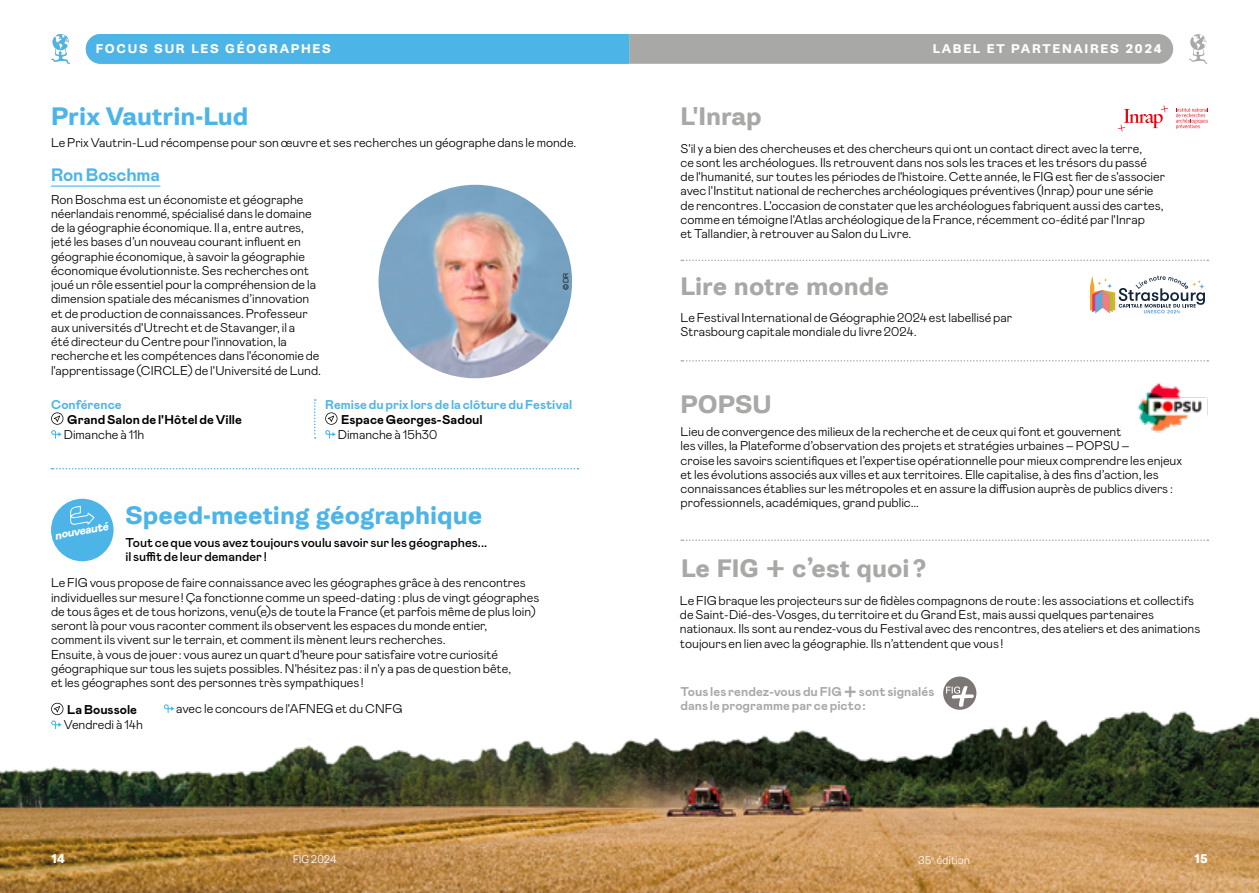
<style>
.page{position:relative;width:1259px;height:893px;background:#fff}
.page>*{position:absolute;margin:0;border:0;box-sizing:border-box;transform-origin:0 0}
.t1{font:700 24px "Gira Sans";color:#a8a8a7}
.t2{font:700 24px "Gira Sans";color:#4db4e7}
.t3{font:700 18px "Mabry Pro";letter-spacing:-.015em;color:#4db4e7}
.t4{font:300 12.75px/14.2px "Mabry Pro";letter-spacing:-.005em;color:#000}
.t5{font:500 12.75px/14.2px "Mabry Pro";color:#000}
.t6{font:700 12.75px/14.2px "Mabry Pro";color:#a8a8a7}
.t7{font:700 12.75px "Mabry Pro";color:#000}
.t8{font:700 12.75px "Mabry Pro";color:#4db4e7}
.t9{font:700 12px "Gira Sans";letter-spacing:.14em;color:#fff}
.t10{font:italic 900 11.85px "Mabry Pro";color:#fff}
.t11{font:300 10.5px "Gira Sans";letter-spacing:-.015em;color:#fff}
.t12{font:300 7.5px "Mabry Pro";color:#000}
.s1{font-weight:500;font-size:31.5px}
.s2{font-weight:500;font-size:24px}
</style>
<div class="page">
<img style="left:0;top:690px;width:1259px;height:203px">
<svg style="left:51px;top:34px;width:19px;height:30px"></svg>
<svg style="left:51px;top:412px;width:12px;height:27px"></svg>
<svg style="left:51px;top:703px;width:12px;height:26px"></svg>
<svg style="left:164px;top:704px;width:10px;height:9px"></svg>
<svg style="left:325px;top:412px;width:12px;height:27px"></svg>
<hr style="left:51px;top:186px;width:109px;height:1px;background:#4db4e7">
<svg style="left:314px;top:399px;width:2px;height:40px"></svg>
<svg style="left:51px;top:468px;width:527px;height:1px"></svg>
<svg style="left:681px;top:260px;width:527px;height:1px"></svg>
<svg style="left:681px;top:360px;width:527px;height:2px"></svg>
<svg style="left:681px;top:539px;width:527px;height:2px"></svg>
<div style="left:51px;top:499px;width:63px;height:62px;background:#4db4e7;border-radius:50%"></div>
<svg style="left:70px;top:506px;width:25px;height:19px"></svg>
<svg style="left:86px;top:34px;width:1087px;height:30px;background:#7caec7"></svg>
<svg style="left:1189px;top:34px;width:19px;height:30px"></svg>
<svg style="left:1176px;top:108px;width:32px;height:21px"></svg>
<svg style="left:1118px;top:105px;width:50px;height:27px"></svg>
<img style="left:1137px;top:382px;width:71px;height:51px">
<img style="left:378px;top:185px;width:194px;height:193px;border-radius:97px">
<svg style="left:943px;top:676px;width:33px;height:34px"></svg>
<svg style="left:1090px;top:276px;width:115px;height:37px"></svg>
<p class="t9" style="left:96px;top:41px;width:236px">FOCUS SUR LES GÉOGRAPHES</p>
<p class="t9" style="left:96px;top:41px;width:32px">XXX</p>
<h1 class="t2" style="left:51px;top:100px;width:199px">Prix Vautrin-Lud</h1>
<h1 class="t1" style="left:680px;top:100px;width:83px">L'Inrap</h1>
<p class="t9" style="left:933px;top:41px;width:230px">LABEL ET PARTENAIRES 2024</p>
<p class="t4" style="left:51px;top:135px;width:527px">Le Prix Vautrin-Lud récompense pour son œuvre et ses recherches un géographe dans le monde.</p>
<p class="t4" style="left:680px;top:140px;width:486px">S'il y a bien des chercheuses et des chercheurs qui ont un contact direct avec la terre,<br>ce sont les archéologues. Ils retrouvent dans nos sols les traces et les trésors du passé<br>de l'humanité, sur toutes les périodes de l'histoire. Cette année, le FIG est fier de s'associer avec l'Institut national de recherches archéologiques préventives (Inrap) pour une série de rencontres. L'occasion de constater que les archéologues fabriquent aussi des cartes, comme en témoigne l'Atlas archéologique de la France, récemment co-édité par l'Inrap<br>et Tallandier, à retrouver au Salon du Livre.</p>
<h2 class="t3" style="left:51px;top:162px;width:111px">Ron Boschma</h2>
<p class="t4" style="left:51px;top:191px;width:272px">Ron Boschma est un économiste et géographe néerlandais renommé, spécialisé dans le domaine de la géographie économique. Il a, entre autres, jeté les bases d’un nouveau courant influent en géographie économique, à savoir la géographie économique évolutionniste. Ses recherches ont joué un rôle essentiel pour la compréhension de la dimension spatiale des mécanismes d’innovation et de production de connaissances. Professeur aux universités d'Utrecht et de Stavanger, il a<br>été directeur du Centre pour l'innovation, la recherche et les compétences dans l'économie de l'apprentissage (CIRCLE) de l'Université de Lund.</p>
<p class="t12" style="left:560px;top:290px;width:19px;rotate:-90deg">© DR</p>
<h1 class="t1" style="left:680px;top:270px;width:210px">Lire notre monde</h1>
<p class="t4" style="left:680px;top:309px;width:333px">Le Festival International de Géographie 2024 est labellisé par<br>Strasbourg capitale mondiale du livre 2024.</p>
<p class="t8" style="left:51px;top:396px;width:72px">Conférence</p>
<p class="t7" style="left:67px;top:410px;width:176px">Grand Salon de l'Hôtel de Ville</p>
<p class="t4" style="left:64px;top:426px;width:82px">Dimanche à 11h</p>
<p class="t8" style="left:325px;top:396px;width:249px">Remise du prix lors de la clôture du Festival</p>
<p class="t7" style="left:341px;top:410px;width:143px">Espace Georges-Sadoul</p>
<p class="t4" style="left:338px;top:426px;width:101px">Dimanche à 15h30</p>
<p class="t10" style="left:53px;top:527px;width:56px;rotate:-10deg">nouveauté</p>
<h1 class="t2" style="left:125px;top:500px;width:359px">Speed-meeting géographique</h1>
<p class="t5" style="left:125px;top:535px;width:363px">Tout ce que vous avez toujours voulu savoir sur les géographes... il suffit de leur demander !</p>
<p class="t4" style="left:51px;top:575px;width:490px">Le FIG vous propose de faire connaissance avec les géographes grâce à des rencontres individuelles sur mesure! Ça fonctionne comme un speed-dating : plus de vingt géographes de tous âges et de tous horizons, venu(e)s de toute la France (et parfois même de plus loin) seront là pour vous raconter comment ils observent les espaces du monde entier, comment ils vivent sur le terrain, et comment ils mènent leurs recherches.<br>Ensuite, à vous de jouer: vous aurez un quart d'heure pour satisfaire votre curiosité géographique sur tous les sujets possibles. N'hésitez pas: il n'y a pas de question bête,<br>et les géographes sont des personnes très sympathiques!</p>
<p class="t7" style="left:67px;top:700px;width:71px">La Boussole</p>
<p class="t4" style="left:64px;top:717px;width:81px">Vendredi à 14h</p>
<p class="t4" style="left:176px;top:701px;width:227px">avec le concours de l'AFNEG et du CNFG</p>
<h1 class="t1" style="left:680px;top:389px;width:93px">POPSU</h1>
<p class="t4" style="left:680px;top:424px;width:503px">Lieu de convergence des milieux de la recherche et de ceux qui font et gouvernent<br>les villes, la Plateforme d’observation des projets et stratégies urbaines – POPSU –<br>croise les savoirs scientifiques et l’expertise opérationnelle pour mieux comprendre les enjeux et les évolutions associés aux villes et aux territoires. Elle capitalise, à des fins d’action, les connaissances établies sur les métropoles et en assure la diffusion auprès de publics divers : professionnels, académiques, grand public...</p>
<h1 class="t1" style="left:681px;top:553px;width:247px">Le FIG <span class="s1">+</span> c’est quoi?</h1>
<p class="t4" style="left:680px;top:593px;width:522px">Le FIG braque les projecteurs sur de fidèles compagnons de route: les associations et collectifs de Saint-Dié-des-Vosges, du territoire et du Grand Est, mais aussi quelques partenaires nationaux. Ils sont au rendez-vous du Festival avec des rencontres, des ateliers et des animations toujours en lien avec la géographie. Ils n’attendent que vous!</p>
<p class="t6" style="left:680px;top:683px;width:256px">Tous les rendez-vous du FIG <span class="s2">+</span> sont signalés dans le programme par ce picto:</p>
<p class="t9" style="left:51px;top:851px;width:15px">14</p>
<p class="t11" style="left:293px;top:853px;width:45px">FIG 2024</p>
<p class="t11" style="left:918px;top:853px;width:53px">35<sup>e</sup> édition</p>
<p class="t9" style="left:1194px;top:851px;width:15px">15</p>
</div>
